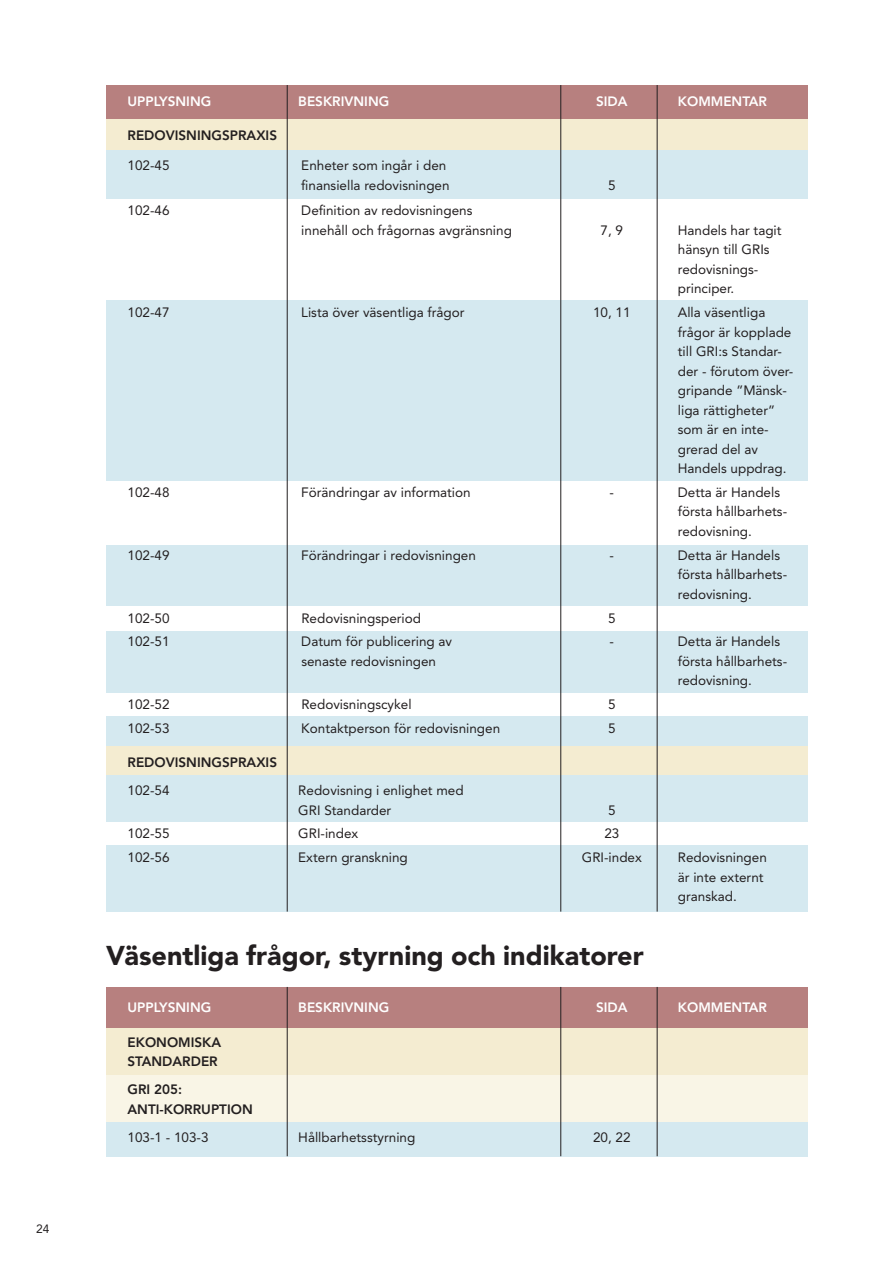
<style>
.page{position:relative;width:893px;height:1263px;background:#fff}
.page>*{position:absolute;margin:0;border:0;box-sizing:border-box;transform-origin:0 0}
.t1{font:900 27px "Avenir LT Std";color:#231f20}
.t2{font:13.5px/19.5px "Avenir LT Std";color:#231f20}
.t3{font:800 13.5px/19.5px "Avenir LT Std";color:#231f20}
.t4{font:800 13.5px "Avenir LT Std";color:#fff}
.t5{font:12px "Avenir LT Std";color:#231f20}
</style>
<div class="page">
<div style="left:106px;top:85px;width:702px;height:43px;background:#b7807f"></div>
<div style="left:106px;top:987px;width:702px;height:42px;background:#b7807f"></div>
<div style="left:106px;top:120px;width:702px;height:30px;background:#f4ecd1"></div>
<div style="left:106px;top:1075px;width:702px;height:47px;background:#f9f5e6"></div>
<div style="left:106px;top:1028px;width:702px;height:47px;background:#f4ecd1"></div>
<div style="left:106px;top:746px;width:702px;height:31px;background:#f4ecd1"></div>
<div style="left:106px;top:150px;width:702px;height:49px;background:#d5e9f0"></div>
<div style="left:106px;top:1122px;width:702px;height:34px;background:#d5e9f0"></div>
<div style="left:106px;top:775px;width:702px;height:47px;background:#d5e9f0"></div>
<div style="left:106px;top:545px;width:702px;height:60px;background:#d5e9f0"></div>
<div style="left:106px;top:631px;width:702px;height:61px;background:#d5e9f0"></div>
<div style="left:106px;top:716px;width:702px;height:30px;background:#d5e9f0"></div>
<div style="left:106px;top:300px;width:702px;height:181px;background:#d5e9f0"></div>
<div style="left:106px;top:845px;width:702px;height:66px;background:#d5e9f0"></div>
<hr style="left:287px;top:85px;width:1px;height:826px;background:#231f20">
<hr style="left:287px;top:987px;width:1px;height:169px;background:#231f20">
<hr style="left:560px;top:85px;width:1px;height:826px;background:#231f20">
<hr style="left:560px;top:987px;width:1px;height:169px;background:#231f20">
<hr style="left:657px;top:85px;width:1px;height:826px;background:#231f20">
<hr style="left:657px;top:987px;width:1px;height:169px;background:#231f20">
<p class="t5" style="left:36px;top:1221px;width:15px">24</p>
<p class="t4" style="left:128px;top:93px;width:85px">UPPLYSNING</p>
<p class="t4" style="left:298px;top:93px;width:93px">BESKRIVNING</p>
<p class="t4" style="left:596px;top:93px;width:33px">SIDA</p>
<p class="t4" style="left:678px;top:93px;width:91px">KOMMENTAR</p>
<p class="t3" style="left:128px;top:125px;width:151px">REDOVISNINGSPRAXIS</p>
<p class="t2" style="left:128px;top:156px;width:44px">102-45</p>
<p class="t2" style="left:301px;top:156px;width:150px">Enheter som ingår i den finansiella redovisningen</p>
<p class="t2" style="left:608px;top:175px;width:9px">5</p>
<p class="t2" style="left:128px;top:201px;width:44px">102-46</p>
<p class="t2" style="left:301px;top:201px;width:212px">Definition av redovisningens innehåll och frågornas avgränsning</p>
<p class="t2" style="left:601px;top:221px;width:24px">7, 9</p>
<p class="t2" style="left:678px;top:221px;width:105px">Handels har tagit hänsyn till GRIs redovisnings&shy;principer.</p>
<p class="t2" style="left:128px;top:303px;width:44px">102-47</p>
<p class="t2" style="left:301px;top:303px;width:165px">Lista över väsentliga frågor</p>
<p class="t2" style="left:593px;top:303px;width:39px">10, 11</p>
<p class="t2" style="left:678px;top:303px;width:117px">Alla väsentliga frågor är kopplade till GRI:s Standar&shy;der - förutom över&shy;gripande ”Mänsk&shy;liga rättigheter” som är en inte&shy;grerad del av<br>Handels uppdrag.</p>
<p class="t2" style="left:128px;top:483px;width:44px">102-48</p>
<p class="t2" style="left:301px;top:483px;width:171px">Förändringar av information</p>
<p class="t2" style="left:610px;top:483px;width:6px">-</p>
<p class="t2" style="left:678px;top:483px;width:111px">Detta är Handels första hållbarhets&shy;redovisning.</p>
<p class="t2" style="left:128px;top:545px;width:44px">102-49</p>
<p class="t2" style="left:301px;top:545px;width:176px">Förändringar i redovisningen</p>
<p class="t2" style="left:610px;top:545px;width:6px">-</p>
<p class="t2" style="left:678px;top:545px;width:111px">Detta är Handels första hållbarhets&shy;redovisning.</p>
<p class="t2" style="left:128px;top:608px;width:44px">102-50</p>
<p class="t2" style="left:301px;top:608px;width:121px">Redovisningsperiod</p>
<p class="t2" style="left:608px;top:608px;width:9px">5</p>
<p class="t2" style="left:128px;top:632px;width:44px">102-51</p>
<p class="t2" style="left:301px;top:632px;width:152px">Datum för publicering av</p>
<p class="t2" style="left:610px;top:632px;width:6px">-</p>
<p class="t2" style="left:678px;top:632px;width:104px">Detta är Handels</p>
<p class="t2" style="left:301px;top:651px;width:136px">senaste redovisningen</p>
<p class="t2" style="left:678px;top:651px;width:111px">första hållbarhets&shy;redovisning.</p>
<p class="t2" style="left:128px;top:695px;width:44px">102-52</p>
<p class="t2" style="left:301px;top:695px;width:112px">Redovisningscykel</p>
<p class="t2" style="left:608px;top:695px;width:9px">5</p>
<p class="t2" style="left:128px;top:718px;width:44px">102-53</p>
<p class="t2" style="left:301px;top:718px;width:200px">Kontaktperson för redovisningen</p>
<p class="t2" style="left:608px;top:718px;width:9px">5</p>
<p class="t3" style="left:128px;top:753px;width:151px">REDOVISNINGSPRAXIS</p>
<p class="t2" style="left:128px;top:781px;width:44px">102-54</p>
<p class="t2" style="left:298px;top:781px;width:167px">Redovisning i enlighet med<br>GRI Standarder</p>
<p class="t2" style="left:608px;top:800px;width:9px">5</p>
<p class="t2" style="left:128px;top:824px;width:44px">102-55</p>
<p class="t2" style="left:298px;top:824px;width:62px">GRI-index</p>
<p class="t2" style="left:604px;top:824px;width:17px">23</p>
<p class="t2" style="left:128px;top:848px;width:44px">102-56</p>
<p class="t2" style="left:298px;top:848px;width:111px">Extern granskning</p>
<p class="t2" style="left:582px;top:848px;width:62px">GRI-index</p>
<p class="t2" style="left:678px;top:848px;width:91px">Redovisningen är inte externt granskad.</p>
<h1 class="t1" style="left:106px;top:940px;width:539px">Väsentliga frågor, styrning och indikatorer</h1>
<p class="t4" style="left:128px;top:999px;width:85px">UPPLYSNING</p>
<p class="t4" style="left:298px;top:999px;width:93px">BESKRIVNING</p>
<p class="t4" style="left:596px;top:999px;width:33px">SIDA</p>
<p class="t4" style="left:678px;top:999px;width:91px">KOMMENTAR</p>
<p class="t3" style="left:128px;top:1032px;width:95px">EKONOMISKA<br>STANDARDER</p>
<p class="t3" style="left:128px;top:1079px;width:127px">GRI 205:<br>ANTI-KORRUPTION</p>
<p class="t2" style="left:128px;top:1127px;width:83px">103-1 - 103-3</p>
<p class="t2" style="left:298px;top:1127px;width:119px">Hållbarhetsstyrning</p>
<p class="t2" style="left:593px;top:1127px;width:39px">20, 22</p>
</div>
